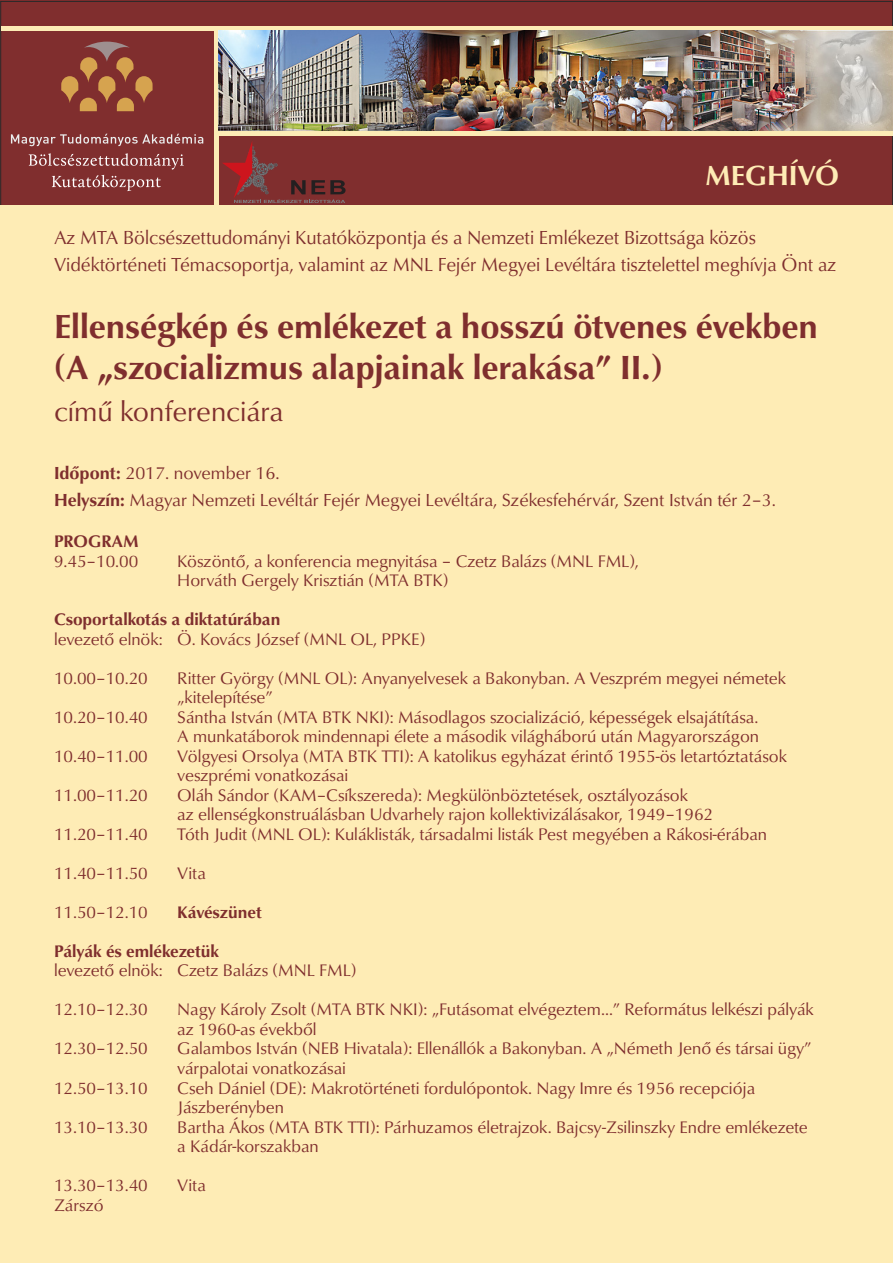
<style>
.page{position:relative;width:893px;height:1263px;background:#fff}
.page>*{position:absolute;margin:0;border:0;box-sizing:border-box;transform-origin:0 0}
.cím{font:700 34.5px/40.5px "Classico URW";color:#7f2e2e}
.cím-2{font:28.5px "Classico URW";color:#7f2e2e}
.cím-3{font:700 28.5px "Classico URW";color:#feecb5}
.body{font:19.5px/27px "Classico URW";color:#7f2e2e}
.body-2{font:18px "Classico URW";color:#7f2e2e}
.program{font:17.25px/19.5px "Classico URW";color:#7f2e2e}
.program-2{font:700 17.25px "Classico URW";color:#7f2e2e}
.s1{font-weight:700}
</style>
<div class="page">
<div style="left:1px;top:1px;width:892px;height:209px;background:#802e2e;border:1px solid #2b2929"></div>
<hr style="left:1px;top:206px;width:892px;height:4px;background:#fcebb5">
<svg style="left:29px;top:153px;width:155px;height:38px"></svg>
<svg style="left:61px;top:42px;width:92px;height:69px"></svg>
<svg style="left:11px;top:134px;width:192px;height:12px"></svg>
<div style="left:1px;top:26px;width:892px;height:5px;background:#fcebb5"></div>
<hr style="left:214px;top:31px;width:4px;height:179px;background:#fcebb5">
<img style="left:218px;top:31px;width:675px;height:100px">
<hr style="left:218px;top:131px;width:675px;height:4px;background:#fcebb5">
<div style="left:0;top:210px;width:893px;height:1053px;background:#feecb5"></div>
<svg style="left:222px;top:141px;width:124px;height:62px"></svg>
<p class="cím-3" style="left:705px;top:157px;width:135px">MEGHÍVÓ</p>
<p class="body" style="left:54px;top:224px;width:784px">Az MTA Bölcsészettudományi Kutatóközpontja és a Nemzeti Emlékezet Bizottsága közös<br>Vidéktörténeti Témacsoportja, valamint az MNL Fejér Megyei Levéltára tisztelettel meghívja Önt az</p>
<p class="cím" style="left:54px;top:307px;width:765px">Ellenségkép és emlékezet a hosszú ötvenes években (A „szocializmus alapjainak lerakása” II.)</p>
<p class="cím-2" style="left:54px;top:393px;width:231px">című konferenciára</p>
<p class="body-2" style="left:54px;top:462px;width:227px"><span class="s1">Időpont:</span> 2017. november 16.</p>
<p class="body-2" style="left:54px;top:489px;width:723px"><span class="s1">Helyszín:</span> Magyar Nemzeti Levéltár Fejér Megyei Levéltára, Székesfehérvár, Szent István tér 2–3.</p>
<p class="program-2" style="left:54px;top:531px;width:86px">PROGRAM</p>
<p class="program" style="left:54px;top:551px;width:86px">9.45–10.00</p>
<p class="program" style="left:177px;top:551px;width:463px">Köszöntő, a konferencia megnyitása – Czetz Balázs (MNL FML),<br>Horváth Gergely Krisztián (MTA BTK)</p>
<p class="program-2" style="left:54px;top:609px;width:228px">Csoportalkotás a diktatúrában</p>
<p class="program" style="left:54px;top:629px;width:373px">levezető elnök: Ö. Kovács József (MNL OL, PPKE)</p>
<p class="program" style="left:54px;top:668px;width:95px">10.00–10.20</p>
<p class="program" style="left:177px;top:668px;width:610px">Ritter György (MNL OL): Anyanyelvesek a Bakonyban. A Veszprém megyei németek „kitelepítése”</p>
<p class="program" style="left:54px;top:707px;width:95px">10.20–10.40</p>
<p class="program" style="left:177px;top:707px;width:583px">Sántha István (MTA BTK NKI): Másodlagos szocializáció, képességek elsajátítása.<br>A munkatáborok mindennapi élete a második világháború után Magyarországon</p>
<p class="program" style="left:54px;top:746px;width:95px">10.40–11.00</p>
<p class="program" style="left:177px;top:746px;width:611px">Völgyesi Orsolya (MTA BTK TTI): A katolikus egyházat érintő 1955-ös letartóztatások veszprémi vonatkozásai</p>
<p class="program" style="left:54px;top:785px;width:95px">11.00–11.20</p>
<p class="program" style="left:177px;top:785px;width:537px">Oláh Sándor (KAM–Csíkszereda): Megkülönböztetések, osztályozások<br>az ellenségkonstruálásban Udvarhely rajon kollektivizálásakor, 1949–1962</p>
<p class="program" style="left:54px;top:824px;width:95px">11.20–11.40</p>
<p class="program" style="left:177px;top:824px;width:591px">Tóth Judit (MNL OL): Kuláklisták, társadalmi listák Pest megyében a Rákosi-érában</p>
<p class="program" style="left:54px;top:863px;width:95px">11.40–11.50</p>
<p class="program" style="left:177px;top:863px;width:30px">Vita</p>
<p class="program" style="left:54px;top:902px;width:95px">11.50–12.10</p>
<p class="program-2" style="left:177px;top:901px;width:86px">Kávészünet</p>
<p class="program-2" style="left:54px;top:940px;width:167px">Pályák és emlékezetük</p>
<p class="program" style="left:54px;top:961px;width:304px">levezető elnök: Czetz Balázs (MNL FML)</p>
<p class="program" style="left:54px;top:1000px;width:95px">12.10–12.30</p>
<p class="program" style="left:177px;top:1000px;width:638px">Nagy Károly Zsolt (MTA BTK NKI): „Futásomat elvégeztem…” Református lelkészi pályák az 1960-as évekből</p>
<p class="program" style="left:54px;top:1039px;width:95px">12.30–12.50</p>
<p class="program" style="left:177px;top:1039px;width:636px">Galambos István (NEB Hivatala): Ellenállók a Bakonyban. A „Németh Jenő és társai ügy” várpalotai vonatkozásai</p>
<p class="program" style="left:54px;top:1078px;width:95px">12.50–13.10</p>
<p class="program" style="left:177px;top:1078px;width:579px">Cseh Dániel (DE): Makrotörténeti fordulópontok. Nagy Imre és 1956 recepciója<br>Jászberényben</p>
<p class="program" style="left:54px;top:1117px;width:95px">13.10–13.30</p>
<p class="program" style="left:177px;top:1117px;width:632px">Bartha Ákos (MTA BTK TTI): Párhuzamos életrajzok. Bajcsy-Zsilinszky Endre emlékezete a Kádár-korszakban</p>
<p class="program" style="left:54px;top:1175px;width:95px">13.30–13.40</p>
<p class="program" style="left:177px;top:1175px;width:30px">Vita</p>
<p class="program" style="left:54px;top:1195px;width:51px">Zárszó</p>
</div>
